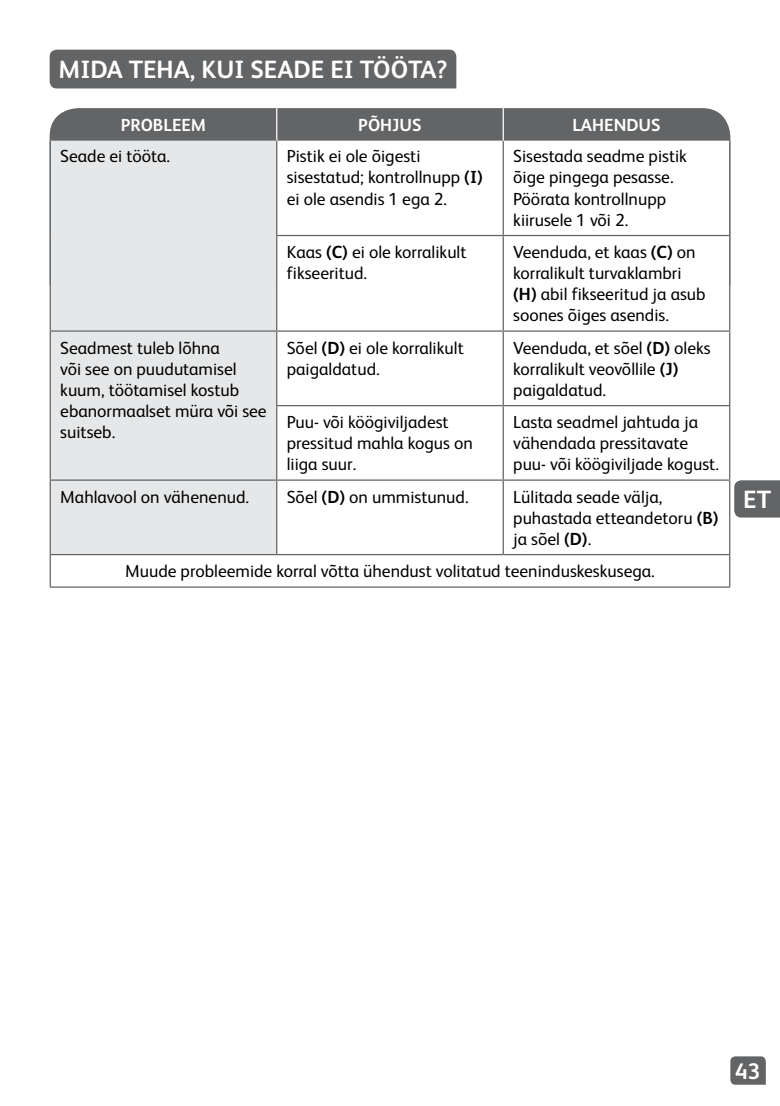
<style>
.page{position:relative;width:780px;height:1106px;background:#fff}
.page>*{position:absolute;margin:0;border:0;box-sizing:border-box;transform-origin:0 0}
.tefal--heading1{font:700 25px "FS Albert";color:#fff}
.t1{font:700 22.5px "FS Albert";color:#fff}
.tefal--table_body_le{font:17.5px/21px "FS Albert";color:#000}
.tefal--table_body_ce{font:17.5px "FS Albert";color:#000}
.tefal--table_heading{font:700 17.5px "FS Albert";color:#fff}
.s1{font-weight:700}
</style>
<div class="page">
<svg style="left:730px;top:1056px;width:35px;height:28px"></svg>
<div style="left:734px;top:480px;width:46px;height:37px;background:#636466"></div>
<div style="left:50px;top:50px;width:406px;height:38px;background:#636466"></div>
<svg style="left:50px;top:108px;width:680px;height:33px;background:#67686a"></svg>
<div style="left:51px;top:141px;width:225px;height:413px;background:#e6e7e8"></div>
<svg style="left:277px;top:141px;width:452px;height:413px"></svg>
<hr style="left:502px;top:141px;width:2px;height:94px;background:#636466">
<hr style="left:503px;top:235px;width:227px;height:1px;background:#636466">
<hr style="left:503px;top:330px;width:227px;height:2px;background:#636466">
<hr style="left:502px;top:332px;width:2px;height:73px;background:#636466">
<hr style="left:276px;top:405px;width:227px;height:1px;background:#636466">
<hr style="left:503px;top:405px;width:227px;height:1px;background:#636466">
<hr style="left:502px;top:406px;width:2px;height:73px;background:#636466">
<hr style="left:277px;top:479px;width:226px;height:2px;background:#636466">
<hr style="left:503px;top:479px;width:227px;height:2px;background:#636466">
<hr style="left:502px;top:481px;width:2px;height:73px;background:#636466">
<hr style="left:729px;top:141px;width:1px;height:94px;background:#636466">
<hr style="left:729px;top:236px;width:1px;height:94px;background:#636466">
<hr style="left:729px;top:332px;width:1px;height:73px;background:#636466">
<hr style="left:729px;top:406px;width:1px;height:73px;background:#636466">
<hr style="left:729px;top:481px;width:1px;height:73px;background:#636466">
<hr style="left:729px;top:555px;width:1px;height:31px;background:#636466">
<hr style="left:276px;top:235px;width:227px;height:1px;background:#636466">
<hr style="left:502px;top:236px;width:2px;height:94px;background:#636466">
<hr style="left:277px;top:330px;width:226px;height:2px;background:#636466">
<hr style="left:276px;top:108px;width:1px;height:33px;background:#fff">
<hr style="left:502px;top:108px;width:2px;height:33px;background:#fff">
<hr style="left:50px;top:141px;width:1px;height:94px;background:#636466">
<hr style="left:50px;top:235px;width:1px;height:95px;background:#636466">
<hr style="left:50px;top:332px;width:1px;height:73px;background:#636466">
<hr style="left:50px;top:405px;width:1px;height:74px;background:#636466">
<hr style="left:50px;top:481px;width:1px;height:73px;background:#636466">
<hr style="left:50px;top:555px;width:1px;height:31px;background:#636466">
<hr style="left:276px;top:141px;width:1px;height:94px;background:#636466">
<hr style="left:276px;top:236px;width:1px;height:94px;background:#636466">
<hr style="left:276px;top:332px;width:1px;height:73px;background:#636466">
<hr style="left:276px;top:406px;width:1px;height:73px;background:#636466">
<hr style="left:276px;top:481px;width:1px;height:73px;background:#636466">
<hr style="left:50px;top:330px;width:227px;height:2px;background:#636466">
<hr style="left:50px;top:479px;width:227px;height:2px;background:#636466">
<hr style="left:50px;top:554px;width:227px;height:1px;background:#636466">
<hr style="left:277px;top:554px;width:226px;height:1px;background:#636466">
<hr style="left:503px;top:554px;width:227px;height:1px;background:#636466">
<hr style="left:50px;top:586px;width:227px;height:1px;background:#636466">
<hr style="left:277px;top:586px;width:226px;height:1px;background:#636466">
<hr style="left:503px;top:586px;width:227px;height:1px;background:#636466">
<p class="tefal--heading1" style="left:58px;top:55px;width:390px">MIDA TEHA, KUI SEADE EI TÖÖTA?</p>
<p class="tefal--table_heading" style="left:121px;top:114px;width:87px">PROBLEEM</p>
<p class="tefal--table_heading" style="left:358px;top:114px;width:65px">PÕHJUS</p>
<p class="tefal--table_heading" style="left:572px;top:114px;width:90px">LAHENDUS</p>
<p class="tefal--table_body_le" style="left:60px;top:146px;width:111px">Seade ei tööta.</p>
<p class="tefal--table_body_le" style="left:287px;top:146px;width:197px">Pistik ei ole õigesti sisestatud; kontrollnupp <span class="s1">(I) </span>ei ole asendis 1 ega 2.</p>
<p class="tefal--table_body_le" style="left:513px;top:146px;width:175px">Sisestada seadme pistik õige pingega pesasse.<br>Pöörata kontrollnupp kiirusele 1 või 2.</p>
<p class="tefal--table_body_le" style="left:287px;top:241px;width:181px">Kaas <span class="s1">(C)</span> ei ole korralikult fikseeritud.</p>
<p class="tefal--table_body_le" style="left:513px;top:241px;width:194px">Veenduda, et kaas <span class="s1">(C)</span> on korralikult turvaklambri <span class="s1">(H)</span> abil fikseeritud ja asub soones õiges asendis.</p>
<p class="tefal--table_body_le" style="left:60px;top:337px;width:208px">Seadmest tuleb lõhna<br>või see on puudutamisel kuum, töötamisel kostub ebanormaalset müra või see suitseb.</p>
<p class="tefal--table_body_le" style="left:287px;top:337px;width:178px">Sõel <span class="s1">(D)</span> ei ole korralikult paigaldatud.</p>
<p class="tefal--table_body_le" style="left:513px;top:337px;width:199px">Veenduda, et sõel <span class="s1">(D)</span> oleks korralikult veovõllile <span class="s1">(J) </span>paigaldatud.</p>
<p class="tefal--table_body_le" style="left:287px;top:411px;width:188px">Puu- või köögiviljadest pressitud mahla kogus on liiga suur.</p>
<p class="tefal--table_body_le" style="left:513px;top:411px;width:207px">Lasta seadmel jahtuda ja vähendada pressitavate puu- või köögiviljade kogust.</p>
<p class="tefal--table_body_le" style="left:60px;top:486px;width:190px">Mahlavool on vähenenud.</p>
<p class="tefal--table_body_le" style="left:287px;top:486px;width:183px">Sõel <span class="s1">(D)</span> on ummistunud.</p>
<p class="tefal--table_body_le" style="left:513px;top:486px;width:207px">Lülitada seade välja, puhastada etteandetoru <span class="s1">(B) </span>ja sõel <span class="s1">(D)</span>.</p>
<p class="tefal--table_body_ce" style="left:125px;top:561px;width:531px">Muude probleemide korral võtta ühendust volitatud teeninduskeskusega.</p>
<h1 class="tefal--heading1" style="left:743px;top:485px;width:29px">ET</h1>
<p class="t1" style="left:735px;top:1057px;width:27px">43</p>
</div>
